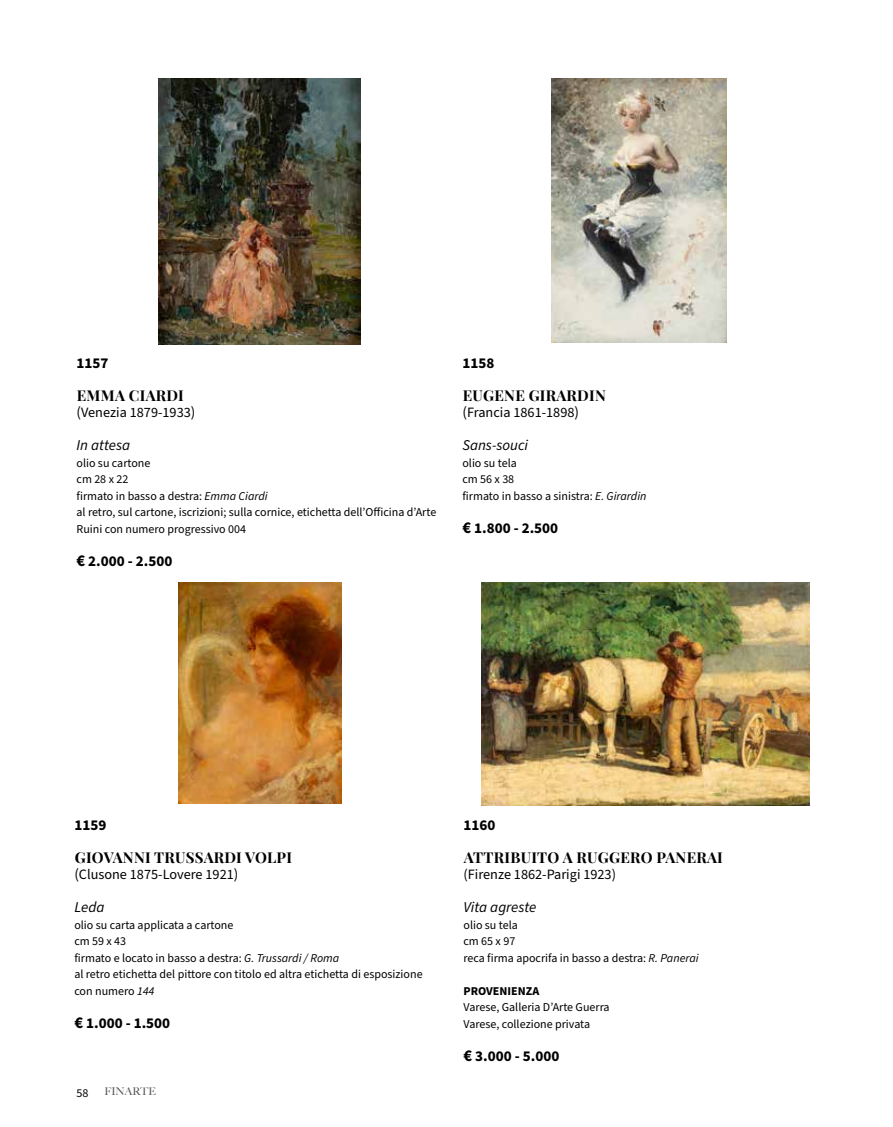
<style>
.page{position:relative;width:893px;height:1127px;background:#fff}
.page>*{position:absolute;margin:0;border:0;box-sizing:border-box;transform-origin:0 0}
.t1{font:700 15px "Playfair Display";letter-spacing:.02em;color:#000}
.t2{font:700 15px "Source Sans Pro";color:#000}
.t3{font:italic 15px "Source Sans Pro";color:#000}
.t4{font:14.25px "Source Sans Pro";color:#000}
.t5{font:12px/16.5px "Source Sans Pro";color:#000}
.t6{font:700 12px "Source Sans Pro";color:#000}
.t7{font:500 10.65px "Big Caslon";color:#58595b}
.s1{font-size:15px}
.s2{font-style:italic}
.s3{font-size:16.5px}
</style>
<div class="page">
<img style="left:159px;top:79px;width:201px;height:265px">
<img style="left:551px;top:79px;width:176px;height:264px">
<img style="left:179px;top:583px;width:163px;height:221px">
<img style="left:481px;top:582px;width:328px;height:223px">
<p class="t2" style="left:77px;top:352px;width:33px">1157</p>
<p class="t1" style="left:77px;top:383px;width:108px">EMMA CIARDI</p>
<p class="t4" style="left:77px;top:403px;width:120px"><span class="s1">(</span>Venezia 1879-1933<span class="s1">)</span></p>
<p class="t3" style="left:77px;top:435px;width:55px">In attesa</p>
<p class="t5" style="left:77px;top:455px;width:361px">olio su cartone<br>cm 28 x 22<br>firmato in basso a destra: <span class="s2">Emma Ciardi<br></span>al retro, sul cartone, iscrizioni; sulla cornice, etichetta dell’Officina d’Arte Ruini con numero progressivo 004</p>
<p class="t2" style="left:77px;top:550px;width:97px"><span class="s3">€</span> 2.000 - 2.500</p>
<p class="t2" style="left:462px;top:352px;width:33px">1158</p>
<p class="t1" style="left:463px;top:383px;width:145px">EUGENE GIRARDIN</p>
<p class="t4" style="left:462px;top:403px;width:118px"><span class="s1">(</span>Francia 1861-1898<span class="s1">)</span></p>
<p class="t3" style="left:462px;top:435px;width:67px">Sans-souci</p>
<p class="t5" style="left:462px;top:455px;width:186px">olio su tela<br>cm 56 x 38<br>firmato in basso a sinistra: <span class="s2">E. Girardin</span></p>
<p class="t2" style="left:462px;top:517px;width:97px"><span class="s3">€</span> 1.800 - 2.500</p>
<p class="t2" style="left:74px;top:814px;width:33px">1159</p>
<p class="t1" style="left:75px;top:845px;width:219px">GIOVANNI TRUSSARDI VOLPI</p>
<p class="t4" style="left:74px;top:865px;width:165px"><span class="s1">(</span>Clusone 1875-Lovere 1921<span class="s1">)</span></p>
<p class="t3" style="left:74px;top:897px;width:32px">Leda</p>
<p class="t5" style="left:74px;top:917px;width:350px">olio su carta applicata a cartone<br>cm 59 x 43<br>firmato e locato in basso a destra: <span class="s2">G. Trussardi / Roma<br></span>al retro etichetta del pittore con titolo ed altra etichetta di esposizione con numero <span class="s2">144</span></p>
<p class="t2" style="left:74px;top:1012px;width:97px"><span class="s3">€</span> 1.000 - 1.500</p>
<p class="t5" style="left:77px;top:1085px;width:13px">58</p>
<p class="t7" style="left:104px;top:1083px;width:53px">FINARTE</p>
<p class="t2" style="left:463px;top:814px;width:33px">1160</p>
<p class="t1" style="left:464px;top:845px;width:261px">ATTRIBUITO A RUGGERO PANERAI</p>
<p class="t4" style="left:463px;top:865px;width:154px">(Firenze 1862-Parigi 1923)</p>
<p class="t3" style="left:463px;top:897px;width:74px">Vita agreste</p>
<p class="t5" style="left:463px;top:917px;width:237px">olio su tela<br>cm 65 x 97<br>reca firma apocrifa in basso a destra: <span class="s2">R. Panerai</span></p>
<p class="t6" style="left:463px;top:982px;width:77px">PROVENIENZA</p>
<p class="t5" style="left:463px;top:999px;width:148px">Varese, Galleria D’Arte Guerra<br>Varese, collezione privata</p>
<p class="t2" style="left:463px;top:1045px;width:97px"><span class="s3">€</span> 3.000 - 5.000</p>
</div>
